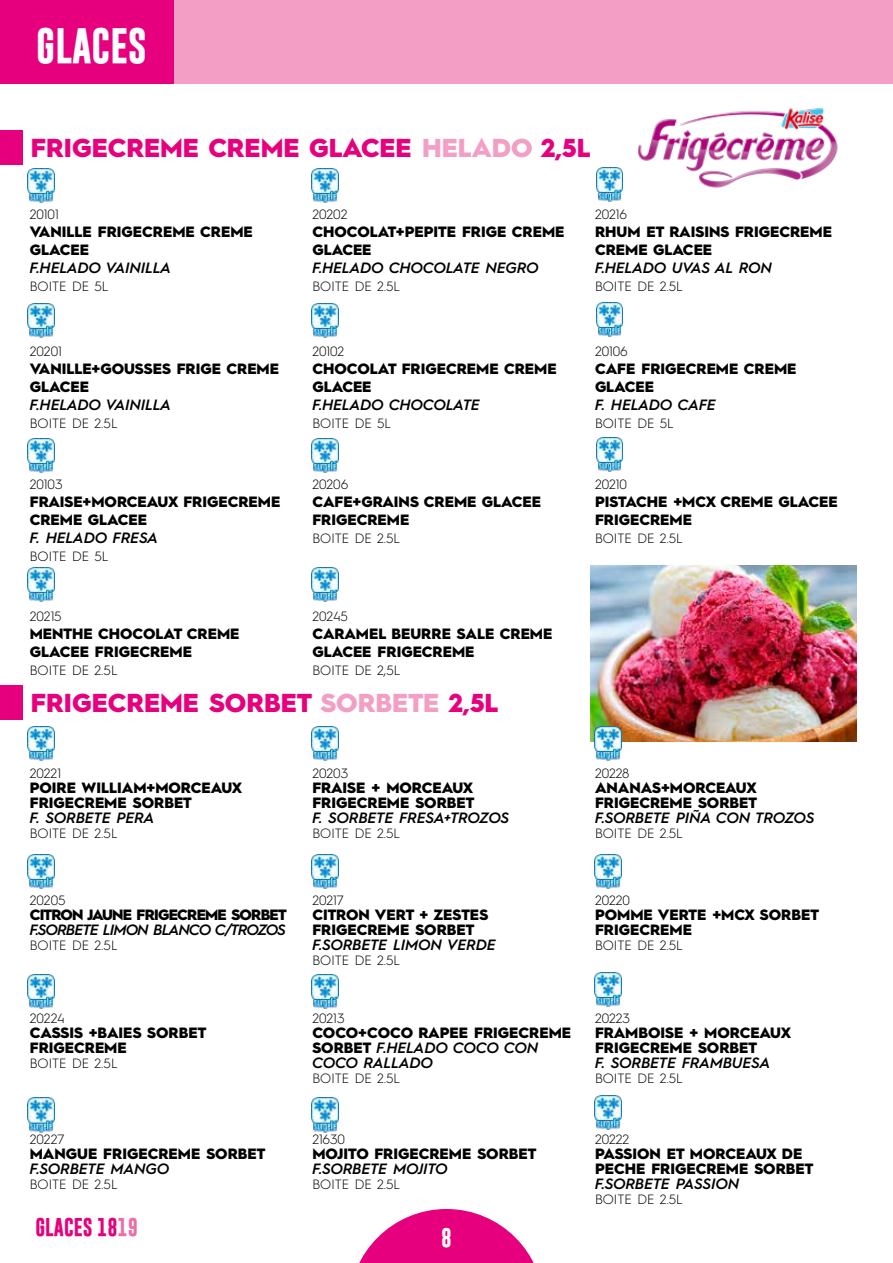
<style>
.page{position:relative;width:893px;height:1263px;background:#fff}
.page>*{position:absolute;margin:0;border:0;box-sizing:border-box;transform-origin:0 0}
.t1{font:700 36px "Gobold";color:#fff}
.t2{font:900 25.95px "Hurme Geometric Sans 2";color:#e6007d}
.t3{font:700 19.5px "Gobold";color:#fff}
.t4{font:700 18.6px "Gobold";color:#e6007d}
.t5{font:900 15px/18px "Hurme Geometric Sans 2";color:#000}
.t6{font:italic 600 15px "Hurme Geometric Sans 2";color:#000}
.t7{font:italic 600 15px "Hurme Geometric Sans 2";letter-spacing:-.05em;color:#000}
.t8{font:900 15px "Hurme Geometric Sans 2";letter-spacing:-.05em;color:#000}
.t9{font:300 13.5px "Hurme Geometric Sans 2";color:#000}
.s1{color:#f39fc5}
.s2{color:#ed6ea7}
.s3{font-weight:600;font-style:italic}
</style>
<div class="page">
<div style="left:0;top:0;width:893px;height:84px;background:#f39fc5"></div>
<svg style="left:359px;top:1209px;width:175px;height:54px"></svg>
<div style="left:0;top:0;width:174px;height:84px;background:#e6007d"></div>
<img style="left:591px;top:566px;width:265px;height:175px">
<img style="left:638px;top:107px;width:200px;height:81px">
<div style="left:0;top:131px;width:22px;height:34px;background:#e6007d"></div>
<div style="left:0;top:686px;width:22px;height:34px;background:#e6007d"></div>
<hr style="left:892px;top:111px;width:1px;height:34px;background:#e6007d">
<img style="left:28px;top:168px;width:26px;height:35px">
<img style="left:28px;top:304px;width:26px;height:34px">
<img style="left:28px;top:439px;width:26px;height:34px">
<img style="left:28px;top:567px;width:26px;height:35px">
<img style="left:28px;top:726px;width:26px;height:35px">
<img style="left:28px;top:854px;width:26px;height:35px">
<img style="left:28px;top:974px;width:26px;height:35px">
<img style="left:28px;top:1098px;width:26px;height:35px">
<img style="left:312px;top:168px;width:26px;height:35px">
<img style="left:312px;top:304px;width:26px;height:34px">
<img style="left:312px;top:439px;width:26px;height:34px">
<img style="left:312px;top:567px;width:26px;height:35px">
<img style="left:312px;top:726px;width:26px;height:35px">
<img style="left:312px;top:854px;width:26px;height:35px">
<img style="left:312px;top:974px;width:26px;height:35px">
<img style="left:312px;top:1098px;width:26px;height:35px">
<img style="left:595px;top:726px;width:26px;height:35px">
<img style="left:595px;top:854px;width:26px;height:35px">
<img style="left:595px;top:972px;width:26px;height:35px">
<img style="left:595px;top:1096px;width:26px;height:34px">
<img style="left:596px;top:167px;width:27px;height:35px">
<img style="left:596px;top:303px;width:27px;height:34px">
<img style="left:596px;top:438px;width:27px;height:34px">
<h1 class="t1" style="left:36px;top:22px;width:112px">GLACES</h1>
<h2 class="t2" style="left:31px;top:130px;width:561px">FRIGECREME CREME GLACEE <span class="s1">HELADO</span> 2,5L</h2>
<p class="t9" style="left:30px;top:205px;width:31px">20101</p>
<p class="t5" style="left:30px;top:222px;width:225px">VANILLE FRIGECREME CREME<br>GLACEE</p>
<p class="t6" style="left:30px;top:257px;width:143px">F.HELADO VAINILLA</p>
<p class="t9" style="left:30px;top:277px;width:80px">BOITE DE 5L</p>
<p class="t9" style="left:30px;top:342px;width:34px">20201</p>
<p class="t5" style="left:30px;top:359px;width:251px">VANILLE+GOUSSES FRIGE CREME<br>GLACEE</p>
<p class="t6" style="left:30px;top:394px;width:143px">F.HELADO VAINILLA</p>
<p class="t9" style="left:30px;top:414px;width:89px">BOITE DE 2.5L</p>
<p class="t9" style="left:30px;top:475px;width:34px">20103</p>
<p class="t5" style="left:30px;top:492px;width:252px">FRAISE+MORCEAUX FRIGECREME<br>CREME GLACEE</p>
<p class="t6" style="left:30px;top:527px;width:130px">F. HELADO FRESA</p>
<p class="t9" style="left:30px;top:547px;width:80px">BOITE DE 5L</p>
<p class="t9" style="left:30px;top:607px;width:33px">20215</p>
<p class="t5" style="left:30px;top:624px;width:211px">MENTHE CHOCOLAT CREME<br>GLACEE FRIGECREME</p>
<p class="t9" style="left:30px;top:661px;width:89px">BOITE DE 2.5L</p>
<p class="t9" style="left:312px;top:205px;width:37px">20202</p>
<p class="t5" style="left:312px;top:222px;width:254px">CHOCOLAT+PEPITE FRIGE CREME<br>GLACEE</p>
<p class="t6" style="left:312px;top:257px;width:228px">F.HELADO CHOCOLATE NEGRO</p>
<p class="t9" style="left:312px;top:277px;width:89px">BOITE DE 2.5L</p>
<p class="t9" style="left:312px;top:342px;width:33px">20102</p>
<p class="t5" style="left:312px;top:359px;width:246px">CHOCOLAT FRIGECREME CREME<br>GLACEE</p>
<p class="t6" style="left:312px;top:394px;width:169px">F.HELADO CHOCOLATE</p>
<p class="t9" style="left:312px;top:414px;width:80px">BOITE DE 5L</p>
<p class="t9" style="left:312px;top:475px;width:37px">20206</p>
<p class="t5" style="left:312px;top:492px;width:230px">CAFE+GRAINS CREME GLACEE<br>FRIGECREME</p>
<p class="t9" style="left:312px;top:529px;width:89px">BOITE DE 2.5L</p>
<p class="t9" style="left:312px;top:607px;width:37px">20245</p>
<p class="t5" style="left:312px;top:624px;width:242px">CARAMEL BEURRE SALE CREME<br>GLACEE FRIGECREME</p>
<p class="t9" style="left:312px;top:661px;width:90px">BOITE DE 2,5L</p>
<h2 class="t2" style="left:31px;top:685px;width:469px">FRIGECREME SORBET <span class="s1">SORBETE</span> 2,5L</h2>
<p class="t9" style="left:30px;top:764px;width:33px">20221</p>
<p class="t5" style="left:30px;top:779px;width:214px;line-height:15px">POIRE WILLIAM+MORCEAUX<br>FRIGECREME SORBET</p>
<p class="t6" style="left:30px;top:807px;width:126px">F. SORBETE PERA</p>
<p class="t9" style="left:30px;top:824px;width:89px">BOITE DE 2.5L</p>
<p class="t9" style="left:30px;top:891px;width:37px">20205</p>
<p class="t8" style="left:30px;top:904px;width:258px">CITRON JAUNE FRIGECREME SORBET</p>
<p class="t7" style="left:30px;top:919px;width:258px">F.SORBETE LIMON BLANCO C/TROZOS</p>
<p class="t9" style="left:30px;top:936px;width:89px">BOITE DE 2.5L</p>
<p class="t9" style="left:30px;top:1009px;width:37px">20224</p>
<p class="t5" style="left:30px;top:1024px;width:178px;line-height:15px">CASSIS +BAIES SORBET<br>FRIGECREME</p>
<p class="t9" style="left:30px;top:1054px;width:89px">BOITE DE 2.5L</p>
<p class="t9" style="left:30px;top:1130px;width:36px">20227</p>
<p class="t5" style="left:30px;top:1144px;width:237px">MANGUE FRIGECREME SORBET</p>
<p class="t6" style="left:30px;top:1158px;width:141px">F.SORBETE MANGO</p>
<p class="t9" style="left:30px;top:1175px;width:89px">BOITE DE 2.5L</p>
<p class="t4" style="left:35px;top:1215px;width:104px">GLACES 18<span class="s2">19</span></p>
<p class="t9" style="left:312px;top:764px;width:37px">20203</p>
<p class="t5" style="left:312px;top:779px;width:164px;line-height:15px">FRAISE + MORCEAUX<br>FRIGECREME SORBET</p>
<p class="t6" style="left:312px;top:807px;width:199px">F. SORBETE FRESA+TROZOS</p>
<p class="t9" style="left:312px;top:824px;width:89px">BOITE DE 2.5L</p>
<p class="t9" style="left:312px;top:891px;width:33px">20217</p>
<p class="t5" style="left:312px;top:906px;width:177px;line-height:15px">CITRON VERT + ZESTES<br>FRIGECREME SORBET</p>
<p class="t6" style="left:312px;top:934px;width:185px">F.SORBETE LIMON VERDE</p>
<p class="t9" style="left:312px;top:951px;width:89px">BOITE DE 2.5L</p>
<p class="t9" style="left:312px;top:1009px;width:34px">20213</p>
<p class="t5" style="left:312px;top:1024px;width:260px;line-height:15px">COCO+COCO RAPEE FRIGECREME<br>SORBET <span class="s3">F.HELADO COCO CON<br>COCO RALLADO</span></p>
<p class="t9" style="left:312px;top:1069px;width:89px">BOITE DE 2.5L</p>
<p class="t9" style="left:312px;top:1130px;width:34px">21630</p>
<p class="t5" style="left:312px;top:1144px;width:226px">MOJITO FRIGECREME SORBET</p>
<p class="t6" style="left:312px;top:1158px;width:137px">F.SORBETE MOJITO</p>
<p class="t9" style="left:312px;top:1175px;width:89px">BOITE DE 2.5L</p>
<h3 class="t3" style="left:441px;top:1225px;width:12px">8</h3>
<p class="t9" style="left:595px;top:205px;width:33px">20216</p>
<p class="t5" style="left:595px;top:222px;width:239px">RHUM ET RAISINS FRIGECREME<br>CREME GLACEE</p>
<p class="t6" style="left:595px;top:257px;width:179px">F.HELADO UVAS AL RON</p>
<p class="t9" style="left:595px;top:277px;width:89px">BOITE DE 2.5L</p>
<p class="t9" style="left:595px;top:342px;width:34px">20106</p>
<p class="t5" style="left:595px;top:359px;width:203px">CAFE FRIGECREME CREME<br>GLACEE</p>
<p class="t6" style="left:595px;top:394px;width:122px">F. HELADO CAFE</p>
<p class="t9" style="left:595px;top:414px;width:80px">BOITE DE 5L</p>
<p class="t9" style="left:595px;top:475px;width:33px">20210</p>
<p class="t5" style="left:595px;top:492px;width:244px">PISTACHE +MCX CREME GLACEE<br>FRIGECREME</p>
<p class="t9" style="left:595px;top:529px;width:89px">BOITE DE 2.5L</p>
<p class="t9" style="left:595px;top:764px;width:36px">20228</p>
<p class="t5" style="left:595px;top:779px;width:164px;line-height:15px">ANANAS+MORCEAUX<br>FRIGECREME SORBET</p>
<p class="t6" style="left:595px;top:807px;width:221px">F.SORBETE PIÑA CON TROZOS</p>
<p class="t9" style="left:595px;top:824px;width:89px">BOITE DE 2.5L</p>
<p class="t9" style="left:595px;top:891px;width:37px">20220</p>
<p class="t5" style="left:595px;top:906px;width:226px;line-height:15px">POMME VERTE +MCX SORBET<br>FRIGECREME</p>
<p class="t9" style="left:595px;top:936px;width:89px">BOITE DE 2.5L</p>
<p class="t9" style="left:595px;top:1009px;width:37px">20223</p>
<p class="t5" style="left:595px;top:1024px;width:198px;line-height:15px">FRAMBOISE + MORCEAUX<br>FRIGECREME SORBET</p>
<p class="t6" style="left:595px;top:1052px;width:177px">F. SORBETE FRAMBUESA</p>
<p class="t9" style="left:595px;top:1069px;width:89px">BOITE DE 2.5L</p>
<p class="t9" style="left:595px;top:1130px;width:36px">20222</p>
<p class="t5" style="left:595px;top:1146px;width:220px;line-height:15px">PASSION ET MORCEAUX DE<br>PECHE FRIGECREME SORBET</p>
<p class="t6" style="left:595px;top:1173px;width:146px">F.SORBETE PASSION</p>
<p class="t9" style="left:595px;top:1190px;width:89px">BOITE DE 2.5L</p>
</div>
